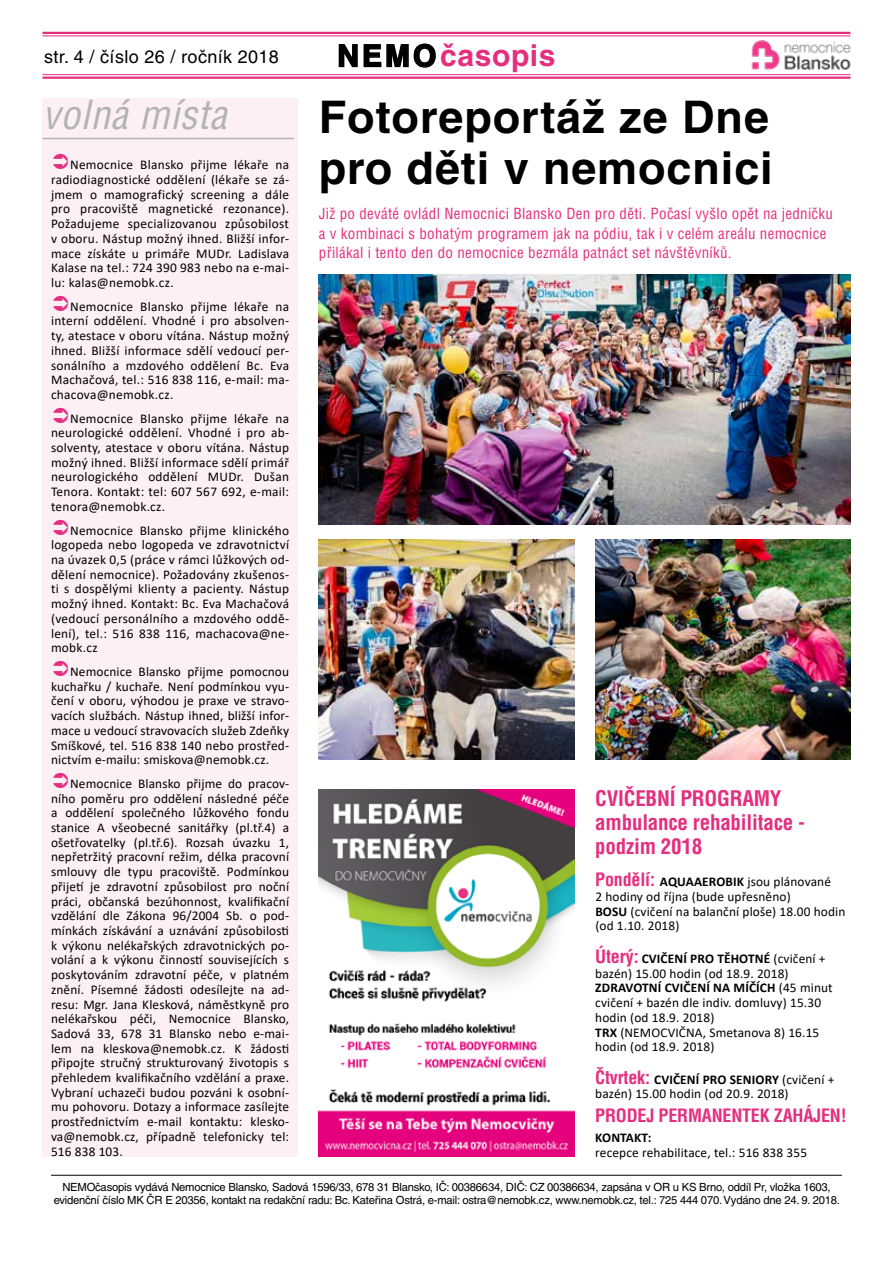
<style>
.page{position:relative;width:893px;height:1263px;background:#fff}
.page>*{position:absolute;margin:0;border:0;box-sizing:border-box;transform-origin:0 0}
.t1{font:700 45px/51px "Helvetica CE";letter-spacing:.02em;color:#000}
.t2{font:italic condensed 39px "Helvetica CE";letter-spacing:.02em;color:#b1b3b4}
.t3{font:700 30px "Helvetica CE";letter-spacing:.02em;color:#e52e7e}
.t4{font:700 condensed 21px/24px "Helvetica CE";letter-spacing:-.01em;color:#e52e7e}
.t5{font:700 condensed 18px "Helvetica CE";letter-spacing:-.01em;color:#e52e7e}
.t6{font:18px "Helvetica CE";letter-spacing:.02em;color:#000}
.t7{font:condensed 15px/19.5px "Helvetica CE";letter-spacing:.02em;color:#e52e7e}
.t8{font:13.35px/14.7px "Calibri";letter-spacing:.01em;color:#000;text-align:justify}
.t9{font:700 13.35px "Calibri";letter-spacing:.01em;color:#000}
.t10{font:11.25px/13.5px "Helvetica CE";letter-spacing:-.02em;color:#000;text-align:center}
.s1{color:#000}
.s2{font-family:"Helvetica CE";font-weight:700;font-stretch:condensed;font-size:18px;color:#e52e7e}
.s3{font-weight:700}
</style>
<div class="page">
<hr style="left:43px;top:32px;width:807px;height:2px;background:#e52e7e">
<hr style="left:43px;top:36px;width:807px;height:1px;background:#e52e7e">
<hr style="left:43px;top:74px;width:807px;height:1px;background:#e52e7e">
<hr style="left:43px;top:77px;width:807px;height:2px;background:#e52e7e">
<img style="left:751px;top:40px;width:99px;height:30px">
<svg style="left:338px;top:35px;width:99px;height:41px"></svg>
<hr style="left:51px;top:1175px;width:791px;height:1px;background:#000">
<div style="left:43px;top:98px;width:255px;height:1059px;background:#fdf0f4"></div>
<hr style="left:43px;top:138px;width:251px;height:1px;background:#b1b3b4">
<img style="left:319px;top:789px;width:255px;height:367px">
<img style="left:319px;top:274px;width:531px;height:250px">
<img style="left:319px;top:539px;width:255px;height:221px">
<img style="left:595px;top:539px;width:255px;height:221px">
<h3 class="t6" style="left:44px;top:46px;width:236px">str. 4 / číslo 26 / ročník 2018</h3>
<h3 class="t3" style="left:337px;top:38px;width:220px"><span class="s1">NEMO</span>časopis</h3>
<h2 class="t2" style="left:43px;top:91px;width:186px">volná místa</h2>
<p class="t8" style="left:51px;top:157px;width:240px;text-indent:19px">Nemocnice Blansko přijme lékaře na radiodiagnostické oddělení (lékaře se zá&shy;jmem o mamografický screening a dále pro pracoviště magnetické rezonance).<br>Požadujeme specializovanou způsobilost v oboru. Nástup možný ihned. Bližší infor&shy;mace získáte u primáře MUDr. Ladislava Kalase na tel.: 724 390 983 nebo na e-mai&shy;lu: kalas@nemobk.cz.</p>
<p class="t8" style="left:51px;top:299px;width:240px;text-indent:19px">Nemocnice Blansko přijme lékaře na interní oddělení. Vhodné i pro absolven&shy;ty, atestace v oboru vítána. Nástup možný ihned. Bližší informace sdělí vedoucí per&shy;sonálního a mzdového oddělení Bc. Eva Machačová, tel.: 516 838 116, e-mail: ma&shy;chacova@nemobk.cz.</p>
<p class="t8" style="left:51px;top:411px;width:240px;text-indent:19px">Nemocnice Blansko přijme lékaře na neurologické oddělení. Vhodné i pro ab&shy;solventy, atestace v oboru vítána. Nástup možný ihned. Bližší informace sdělí primář neurologického oddělení MUDr. Dušan Tenora. Kontakt: tel: 607 567 692, e-mail: tenora@nemobk.cz.</p>
<p class="t8" style="left:51px;top:522px;width:240px;text-indent:19px">Nemocnice Blansko přijme klinického logopeda nebo logopeda ve zdravotnictví na úvazek 0,5 (práce v rámci lůžkových od&shy;dělení nemocnice). Požadovány zkušenos&shy;ti s dospělými klienty a pacienty. Nástup možný ihned. Kontakt: Bc. Eva Machačová (vedoucí personálního a mzdového oddě&shy;lení), tel.: 516 838 116, machacova@ne&shy;mobk.cz</p>
<p class="t8" style="left:51px;top:664px;width:240px;text-indent:19px">Nemocnice Blansko přijme pomocnou kuchařku / kuchaře. Není podmínkou vyu&shy;čení v oboru, výhodou je praxe ve stravo&shy;vacích službách. Nástup ihned, bližší infor&shy;mace u vedoucí stravovacích služeb Zdeňky Smíškové, tel. 516 838 140 nebo prostřed&shy;nictvím e-mailu: smiskova@nemobk.cz.</p>
<p class="t8" style="left:51px;top:776px;width:240px;text-indent:19px">Nemocnice Blansko přijme do pracov&shy;ního poměru pro oddělení následné péče a oddělení společného lůžkového fondu stanice A všeobecné sanitářky (pl.tř.4) a ošetřovatelky (pl.tř.6). Rozsah úvazku 1, nepřetržitý pracovní režim, délka pracovní smlouvy dle typu pracoviště. Podmínkou přijetí je zdravotní způsobilost pro noční práci, občanská bezúhonnost, kvalifikační vzdělání dle Zákona 96/2004 Sb. o pod&shy;mínkách získávání a uznávání způsobilosti k výkonu nelékařských zdravotnických po&shy;volání a k výkonu činností souvisejících s poskytováním zdravotní péče, v platném znění. Písemné žádosti odesílejte na ad&shy;resu: Mgr. Jana Klesková, náměstkyně pro nelékařskou péči, Nemocnice Blansko, Sadová 33, 678 31 Blansko nebo e-mai&shy;lem na kleskova@nemobk.cz. K žádosti připojte stručný strukturovaný životopis s přehledem kvalifikačního vzdělání a praxe.<br>Vybraní uchazeči budou pozváni k osobní&shy;mu pohovoru. Dotazy a informace zasílejte prostřednictvím e-mail kontaktu: klesko&shy;va@nemobk.cz, případně telefonicky tel:<br>516 838 103.</p>
<h1 class="t1" style="left:319px;top:91px;width:455px">Fotoreportáž ze Dne pro děti v nemocnici</h1>
<p class="t7" style="left:319px;top:204px;width:516px">Již po deváté ovládl Nemocnici Blansko Den pro děti. Počasí vyšlo opět na jedničku a v kombinaci s bohatým programem jak na pódiu, tak i v celém areálu nemocnice přilákal i tento den do nemocnice bezmála patnáct set návštěvníků.</p>
<h3 class="t4" style="left:595px;top:786px;width:211px">CVIČEBNÍ PROGRAMY ambulance rehabilitace - podzim 2018</h3>
<p class="t8" style="left:595px;top:874px;width:252px;text-align:left"><span class="s2">Pondělí:</span> <span class="s3">AQUAAEROBIK</span> jsou plánované<br>2 hodiny od října (bude upřesněno)<br><span class="s3">BOSU</span> (cvičení na balanční ploše) 18.00 hodin (od 1.10. 2018)</p>
<p class="t8" style="left:595px;top:951px;width:239px;text-align:left"><span class="s2">Úterý:</span> <span class="s3">CVIČENÍ PRO TĚHOTNÉ</span> (cvičení + bazén) 15.00 hodin (od 18.9. 2018)<br><span class="s3">ZDRAVOTNÍ CVIČENÍ NA MÍČÍCH</span> (45 minut cvičení + bazén dle indiv. domluvy) 15.30 hodin (od 18.9. 2018)<br><span class="s3">TRX</span> (NEMOCVIČNA, Smetanova 8) 16.15 hodin (od 18.9. 2018)</p>
<p class="t8" style="left:595px;top:1071px;width:240px"><span class="s2">Čtvrtek:</span> <span class="s3">CVIČENÍ PRO SENIORY</span> (cvičení + bazén) 15.00 hodin (od 20.9. 2018)</p>
<h3 class="t5" style="left:595px;top:1104px;width:253px">PRODEJ PERMANENTEK ZAHÁJEN!</h3>
<p class="t9" style="left:595px;top:1128px;width:58px">KONTAKT:</p>
<p class="t8" style="left:595px;top:1144px;width:213px">recepce rehabilitace, tel.: 516 838 355</p>
<p class="t10" style="left:54px;top:1180px;width:788px">NEMOčasopis vydává Nemocnice Blansko, Sadová 1596/33, 678 31 Blansko, IČ: 00386634, DIČ: CZ 00386634, zapsána v OR u KS Brno, oddíl Pr, vložka 1603, evidenční číslo MK ČR E 20356, kontakt na redakční radu: Bc. Kateřina Ostrá, e-mail: ostra@nemobk.cz, www.nemobk.cz, tel.: 725 444 070. Vydáno dne 24. 9. 2018.</p>
</div>
